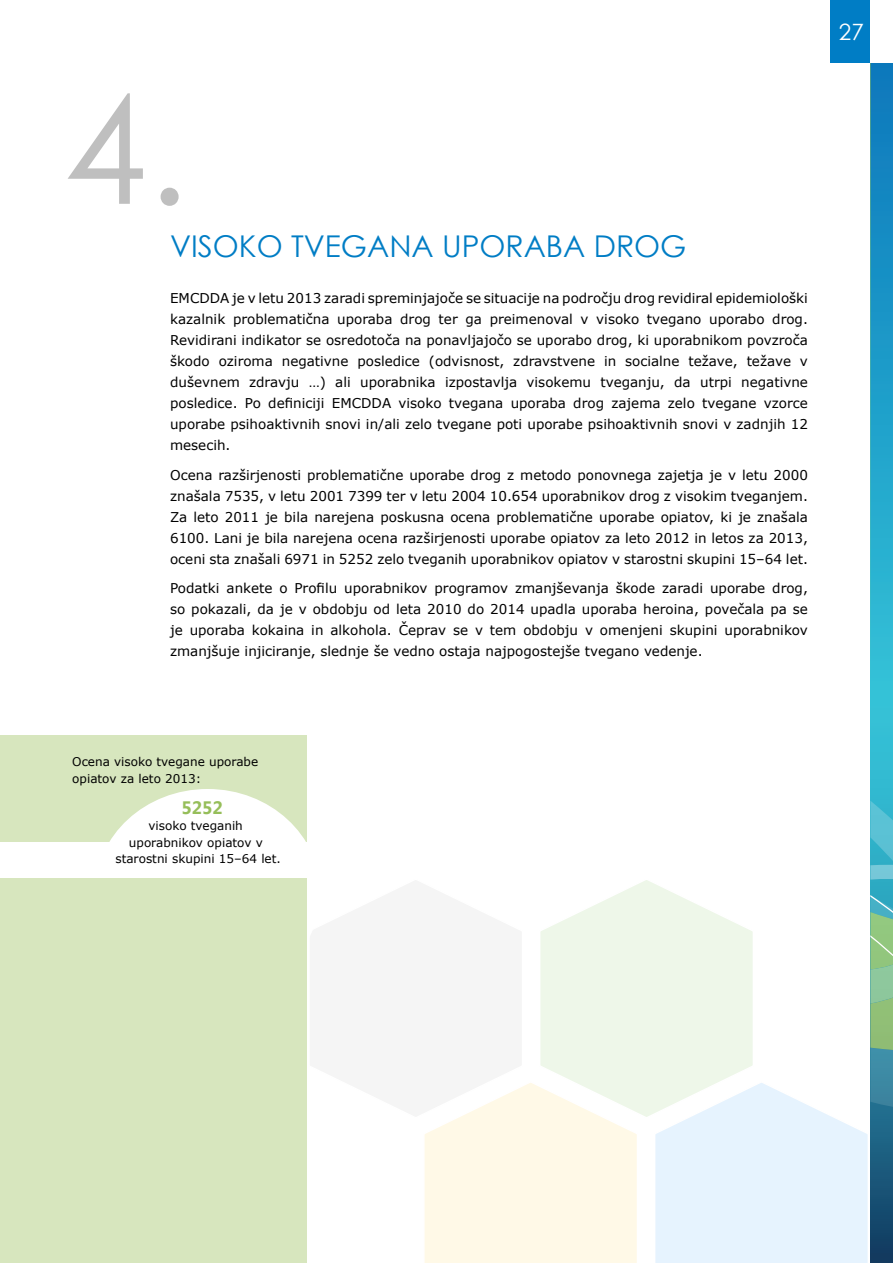
<style>
.page{position:relative;width:893px;height:1263px;background:#fff}
.page>*{position:absolute;margin:0;border:0;box-sizing:border-box;transform-origin:0 0}
.t1{font:150px "Century Gothic";color:#bfbfbf}
.t2{font:30px "Century Gothic";color:#007dc5}
.t3{font:22.5px "Century Gothic";color:#fff}
.t4{font:700 18px "Segoe UI";color:#96be5a}
.t5{font:13.5px/21px "MS Reference Sans Serif";color:#000;text-align:justify}
.t6{font:12px/16.5px "MS Reference Sans Serif";color:#000}
</style>
<div class="page">
<svg style="left:540px;top:880px;width:113px;height:237px"></svg>
<svg style="left:424px;top:1080px;width:215px;height:183px"></svg>
<svg style="left:653px;top:0;width:240px;height:1263px"></svg>
<div style="left:0;top:736px;width:306px;height:106px;background:#d7e6be"></div>
<div style="left:95px;top:789px;width:225px;height:207px;background:#fff;border-radius:50%"></div>
<div style="left:0;top:878px;width:306px;height:385px;background:#d7e6be"></div>
<h1 class="t1" style="left:64px;top:45px;width:126px">4.</h1>
<h2 class="t2" style="left:170px;top:225px;width:518px">VISOKO TVEGANA UPORABA DROG</h2>
<p class="t5" style="left:170px;top:287px;width:639px">EMCDDA je v letu 2013 zaradi spreminjajoče se situacije na področju drog revidiral epidemiološki kazalnik problematična uporaba drog ter ga preimenoval v visoko tvegano uporabo drog.<br>Revidirani indikator se osredotoča na ponavljajočo se uporabo drog, ki uporabnikom povzroča škodo oziroma negativne posledice (odvisnost, zdravstvene in socialne težave, težave v duševnem zdravju …) ali uporabnika izpostavlja visokemu tveganju, da utrpi negativne posledice. Po definiciji EMCDDA visoko tvegana uporaba drog zajema zelo tvegane vzorce uporabe psihoaktivnih snovi in/ali zelo tvegane poti uporabe psihoaktivnih snovi v zadnjih 12 mesecih.</p>
<p class="t5" style="left:170px;top:464px;width:639px">Ocena razširjenosti problematične uporabe drog z metodo ponovnega zajetja je v letu 2000 znašala 7535, v letu 2001 7399 ter v letu 2004 10.654 uporabnikov drog z visokim tveganjem.<br>Za leto 2011 je bila narejena poskusna ocena problematične uporabe opiatov, ki je znašala 6100. Lani je bila narejena ocena razširjenosti uporabe opiatov za leto 2012 in letos za 2013, oceni sta znašali 6971 in 5252 zelo tveganih uporabnikov opiatov v starostni skupini 15–64 let.</p>
<p class="t5" style="left:170px;top:577px;width:639px">Podatki ankete o Profilu uporabnikov programov zmanjševanja škode zaradi uporabe drog, so pokazali, da je v obdobju od leta 2010 do 2014 upadla uporaba heroina, povečala pa se je uporaba kokaina in alkohola. Čeprav se v tem obdobju v omenjeni skupini uporabnikov zmanjšuje injiciranje, slednje še vedno ostaja najpogostejše tvegano vedenje.</p>
<h3 class="t3" style="left:839px;top:16px;width:26px">27</h3>
<p class="t6" style="left:72px;top:753px;width:187px">Ocena visoko tvegane uporabe opiatov za leto 2013:</p>
<h3 class="t4" style="left:181px;top:794px;width:43px">5252</h3>
<p class="t6" style="left:115px;top:817px;width:167px;text-align:center">visoko tveganih uporabnikov opiatov v starostni skupini 15–64 let.</p>
</div>
